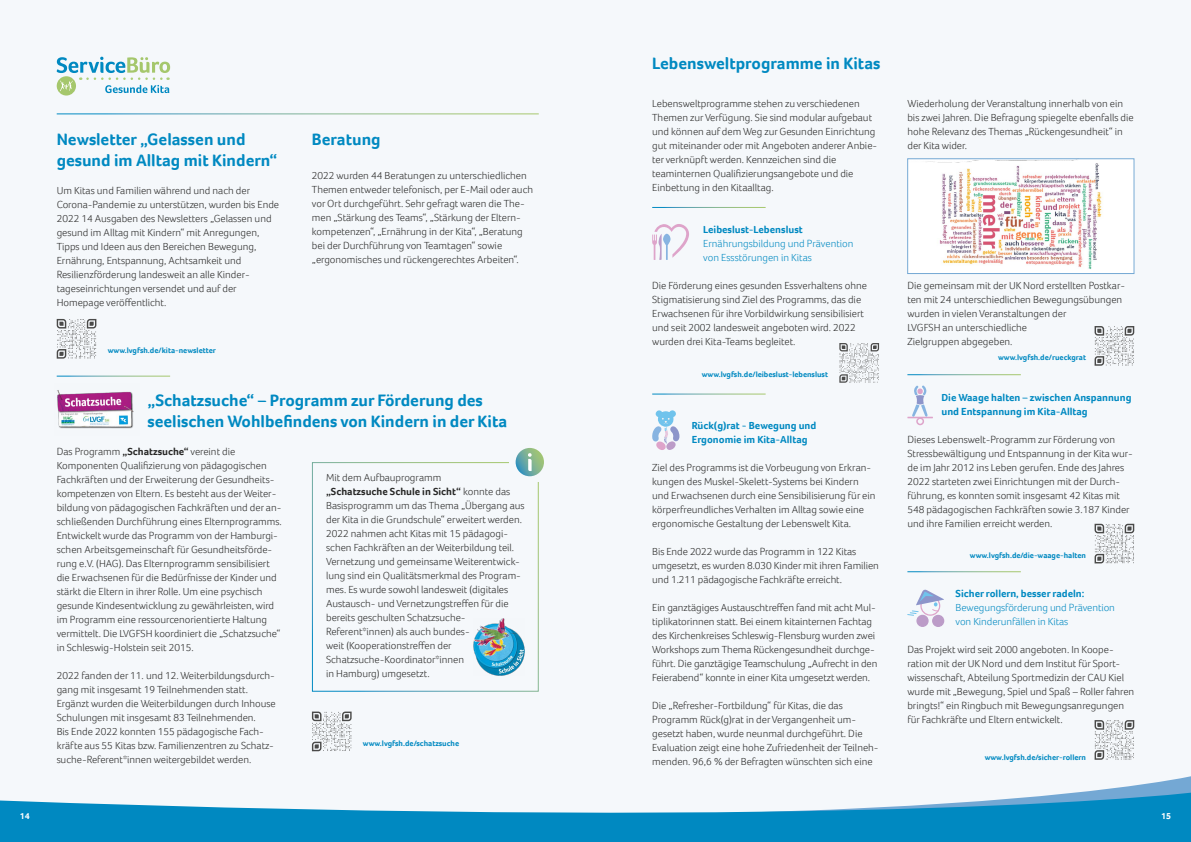
<style>
.page{position:relative;width:1191px;height:842px;background:#f5f8fb}
.page>*{position:absolute;margin:0;border:0;box-sizing:border-box;transform-origin:0 0}
.t1{font:700 17px "Foco";color:#0089c1}
.t2{font:300 10.5px/14px "Foco";color:#282827}
.t3{font:300 10.5px/14px "Foco";letter-spacing:-.005em;color:#0089c1}
.t4{font:700 10.5px/14px "Foco";color:#0089c1}
.t5{font:700 9px "Foco";color:#fff}
.t6{font:700 8px "Foco";color:#0089c1}
.s1{font-weight:700}
</style>
<div class="page">
<svg style="left:1091px;top:776px;width:100px;height:15px"></svg>
<svg style="left:0;top:791px;width:1191px;height:51px;fill:#0089c1"></svg>
<svg style="left:57px;top:76px;width:19px;height:20px"></svg>
<svg style="left:57px;top:57px;width:113px;height:36px"></svg>
<hr style="left:57px;top:113px;width:482px;height:1px;background:#fff">
<svg style="left:57px;top:319px;width:39px;height:40px"></svg>
<svg style="left:312px;top:711px;width:39px;height:40px"></svg>
<img style="left:57px;top:390px;width:77px;height:39px">
<img style="left:473px;top:619px;width:51px;height:56px">
<div style="left:312px;top:462px;width:227px;height:230px;border:1px solid #fff"></div>
<div style="left:510px;top:448px;width:34px;height:34px;background:#f5f8fb"></div>
<svg style="left:515px;top:448px;width:29px;height:28px"></svg>
<svg style="left:528px;top:453px;width:3px;height:18px"></svg>
<hr style="left:57px;top:376px;width:113px;height:1px;background:#fff">
<img style="left:930px;top:160px;width:172px;height:109px">
<div style="left:907px;top:158px;width:227px;height:116px;border:1px solid #74a8d4"></div>
<svg style="left:652px;top:224px;width:37px;height:36px"></svg>
<svg style="left:652px;top:410px;width:27px;height:40px"></svg>
<svg style="left:839px;top:343px;width:40px;height:40px"></svg>
<svg style="left:1094px;top:326px;width:40px;height:40px"></svg>
<svg style="left:907px;top:386px;width:26px;height:39px"></svg>
<svg style="left:1094px;top:524px;width:40px;height:39px"></svg>
<svg style="left:907px;top:590px;width:37px;height:37px"></svg>
<svg style="left:1094px;top:720px;width:40px;height:40px"></svg>
<hr style="left:652px;top:394px;width:113px;height:1px;background:#fff">
<hr style="left:907px;top:374px;width:113px;height:1px;background:#fff">
<hr style="left:907px;top:571px;width:113px;height:1px;background:#fff">
<hr style="left:652px;top:207px;width:113px;height:1px;background:#fff">
<p class="t1" style="left:57px;top:128px;width:190px">Newsletter „Gelassen und</p>
<p class="t1" style="left:57px;top:149px;width:222px">gesund im Alltag mit Kindern“</p>
<p class="t2" style="left:57px;top:183px;width:224px">Um Kitas und Familien während und nach der Corona-Pandemie zu unterstützen, wurden bis Ende 2022 14 Ausgaben des Newsletters „Gelassen und gesund im Alltag mit Kindern“ mit Anregungen, Tipps und Ideen aus den Bereichen Bewegung, Ernährung, Entspannung, Achtsamkeit und Resilienzförderung landesweit an alle Kinder&shy;tageseinrichtungen versendet und auf der Homepage veröffentlicht.</p>
<p class="t6" style="left:108px;top:345px;width:110px">www.lvgfsh.de/kita-newsletter</p>
<p class="t1" style="left:312px;top:128px;width:70px">Beratung</p>
<p class="t2" style="left:312px;top:169px;width:223px">2022 wurden 44 Beratungen zu unterschiedlichen Themen entweder telefonisch, per E-Mail oder auch vor Ort durchgeführt. Sehr gefragt waren die The&shy;men „Stärkung des Teams“, „Stärkung der Eltern&shy;kompetenzen“, „Ernährung in der Kita“, „Beratung bei der Durchführung von Teamtagen“ sowie „ergonomisches und rückengerechtes Arbeiten“.</p>
<p class="t1" style="left:147px;top:389px;width:337px">„Schatzsuche“ – Programm zur Förderung des</p>
<p class="t1" style="left:147px;top:410px;width:361px">seelischen Wohlbefindens von Kindern in der Kita</p>
<p class="t2" style="left:57px;top:445px;width:227px">Das Programm <span class="s1">„Schatzsuche“</span> vereint die Komponenten Qualifizierung von pädagogischen Fachkräften und der Erweiterung der Gesundheits&shy;kompetenzen von Eltern. Es besteht aus der Weiter&shy;bildung von pädagogischen Fachkräften und der an&shy;schließenden Durchführung eines Elternprogramms.<br>Entwickelt wurde das Programm von der Hamburgi&shy;schen Arbeitsgemeinschaft für Gesundheitsförde&shy;rung e.V. (HAG). Das Elternprogramm sensibilisiert die Erwachsenen für die Bedürfnisse der Kinder und stärkt die Eltern in ihrer Rolle. Um eine psychisch gesunde Kindesentwicklung zu gewährleisten, wird im Programm eine ressourcenorientierte Haltung vermittelt. Die LVGFSH koordiniert die „Schatzsuche“ in Schleswig-Holstein seit 2015.</p>
<p class="t2" style="left:57px;top:669px;width:221px">2022 fanden der 11. und 12. Weiterbildungsdurch&shy;gang mit insgesamt 19 Teilnehmenden statt.<br>Ergänzt wurden die Weiterbildungen durch Inhouse Schulungen mit insgesamt 83 Teilnehmenden.</p>
<p class="t2" style="left:57px;top:725px;width:219px">Bis Ende 2022 konnten 155 pädagogische Fach&shy;kräfte aus 55 Kitas bzw. Familienzentren zu Schatz&shy;suche-Referent*innen weitergebildet werden.</p>
<p class="t2" style="left:326px;top:471px;width:117px">Mit dem Aufbauprogramm</p>
<p class="t2" style="left:326px;top:485px;width:200px"><span class="s1">„Schatzsuche Schule in Sicht“</span> konnte das Basisprogramm um das Thema „Übergang aus der Kita in die Grundschule“ erweitert werden.<br>2022 nahmen acht Kitas mit 15 pädagogi&shy;schen Fachkräften an der Weiterbildung teil.<br>Vernetzung und gemeinsame Weiterentwick&shy;lung sind ein Qualitätsmerkmal des Program&shy;mes. Es wurde sowohl landesweit (digitales Austausch- und Vernetzungstreffen für die bereits geschulten Schatzsuche-</p>
<p class="t2" style="left:326px;top:625px;width:145px">Referent*innen) als auch bundes-</p>
<p class="t2" style="left:326px;top:639px;width:127px">weit (Kooperationstreffen der</p>
<p class="t2" style="left:326px;top:653px;width:140px">Schatzsuche-Koordinator*innen</p>
<p class="t2" style="left:326px;top:667px;width:105px">in Hamburg) umgesetzt.</p>
<p class="t6" style="left:363px;top:738px;width:98px">www.lvgfsh.de/schatzsuche</p>
<p class="t1" style="left:652px;top:52px;width:230px">Lebensweltprogramme in Kitas</p>
<p class="t2" style="left:652px;top:96px;width:226px">Lebensweltprogramme stehen zu verschiedenen Themen zur Verfügung. Sie sind modular aufgebaut und können auf dem Weg zur Gesunden Einrichtung gut miteinander oder mit Angeboten anderer Anbie&shy;ter verknüpft werden. Kennzeichen sind die teaminternen Qualifizierungsangebote und die Einbettung in den Kitaalltag.</p>
<p class="t4" style="left:703px;top:222px;width:101px">Leibeslust-Lebenslust</p>
<p class="t3" style="left:703px;top:236px;width:152px">Ernährungsbildung und Prävention</p>
<p class="t3" style="left:703px;top:250px;width:110px">von Essstörungen in Kitas</p>
<p class="t2" style="left:652px;top:278px;width:216px">Die Förderung eines gesunden Essverhaltens ohne Stigmatisierung sind Ziel des Programms, das die Erwachsenen für ihre Vorbildwirkung sensibilisiert und seit 2002 landesweit angeboten wird. 2022 wurden drei Kita-Teams begleitet.</p>
<p class="t6" style="left:701px;top:369px;width:128px">www.lvgfsh.de/leibeslust-lebenslust</p>
<p class="t4" style="left:692px;top:418px;width:126px">Rück(g)rat - Bewegung und</p>
<p class="t4" style="left:692px;top:432px;width:117px">Ergonomie im Kita-Alltag</p>
<p class="t2" style="left:652px;top:460px;width:225px">Ziel des Programms ist die Vorbeugung von Erkran&shy;kungen des Muskel-Skelett-Systems bei Kindern und Erwachsenen durch eine Sensibilisierung für ein körperfreundliches Verhalten im Alltag sowie eine ergonomische Gestaltung der Lebenswelt Kita.</p>
<p class="t2" style="left:652px;top:544px;width:228px">Bis Ende 2022 wurde das Programm in 122 Kitas umgesetzt, es wurden 8.030 Kinder mit ihren Familien und 1.211 pädagogische Fachkräfte erreicht.</p>
<p class="t2" style="left:652px;top:600px;width:227px">Ein ganztägiges Austauschtreffen fand mit acht Mul&shy;tiplikatorinnen statt. Bei einem kitainternen Fachtag des Kirchenkreises Schleswig-Flensburg wurden zwei Workshops zum Thema Rückengesundheit durchge&shy;führt. Die ganztägige Teamschulung „Aufrecht in den Feierabend“ konnte in einer Kita umgesetzt werden.</p>
<p class="t2" style="left:652px;top:698px;width:228px">Die „Refresher-Fortbildung“ für Kitas, die das Programm Rück(g)rat in der Vergangenheit um&shy;gesetzt haben, wurde neunmal durchgeführt. Die Evaluation zeigt eine hohe Zufriedenheit der Teilneh&shy;menden. 96,6 % der Befragten wünschten sich eine</p>
<p class="t2" style="left:907px;top:96px;width:228px">Wiederholung der Veranstaltung innerhalb von ein bis zwei Jahren. Die Befragung spiegelte ebenfalls die hohe Relevanz des Themas „Rückengesundheit“ in der Kita wider.</p>
<p class="t2" style="left:907px;top:278px;width:219px">Die gemeinsam mit der UK Nord erstellten Postkar&shy;ten mit 24 unterschiedlichen Bewegungsübungen wurden in vielen Veranstaltungen der<br>LVGFSH an unterschiedliche<br>Zielgruppen abgegeben.</p>
<p class="t6" style="left:998px;top:352px;width:89px">www.lvgfsh.de/rueckgrat</p>
<p class="t4" style="left:941px;top:390px;width:192px">Die Waage halten – zwischen Anspannung und Entspannung im Kita-Alltag</p>
<p class="t2" style="left:907px;top:432px;width:227px">Dieses Lebenswelt-Programm zur Förderung von Stressbewältigung und Entspannung in der Kita wur&shy;de im Jahr 2012 ins Leben gerufen. Ende des Jahres 2022 starteten zwei Einrichtungen mit der Durch&shy;führung, es konnten somit insgesamt 42 Kitas mit 548 pädagogischen Fachkräften sowie 3.187 Kinder und ihre Familien erreicht werden.</p>
<p class="t6" style="left:970px;top:550px;width:118px">www.lvgfsh.de/die-waage-halten</p>
<p class="t3" style="left:955px;top:586px;width:161px"><span class="s1">Sicher rollern, besser radeln:<br></span>Bewegungsförderung und Prävention von Kinderunfällen in Kitas</p>
<p class="t2" style="left:907px;top:642px;width:228px">Das Projekt wird seit 2000 angeboten. In Koope&shy;ration mit der UK Nord und dem Institut für Sport&shy;wissenschaft, Abteilung Sportmedizin der CAU Kiel wurde mit „Bewegung, Spiel und Spaß – Roller fahren bringts!“ ein Ringbuch mit Bewegungsanregungen für Fachkräfte und Eltern entwickelt.</p>
<p class="t6" style="left:984px;top:752px;width:103px">www.lvgfsh.de/sicher-rollern</p>
<p class="t5" style="left:20px;top:810px;width:11px">14</p>
<p class="t5" style="left:1161px;top:810px;width:11px">15</p>
</div>
